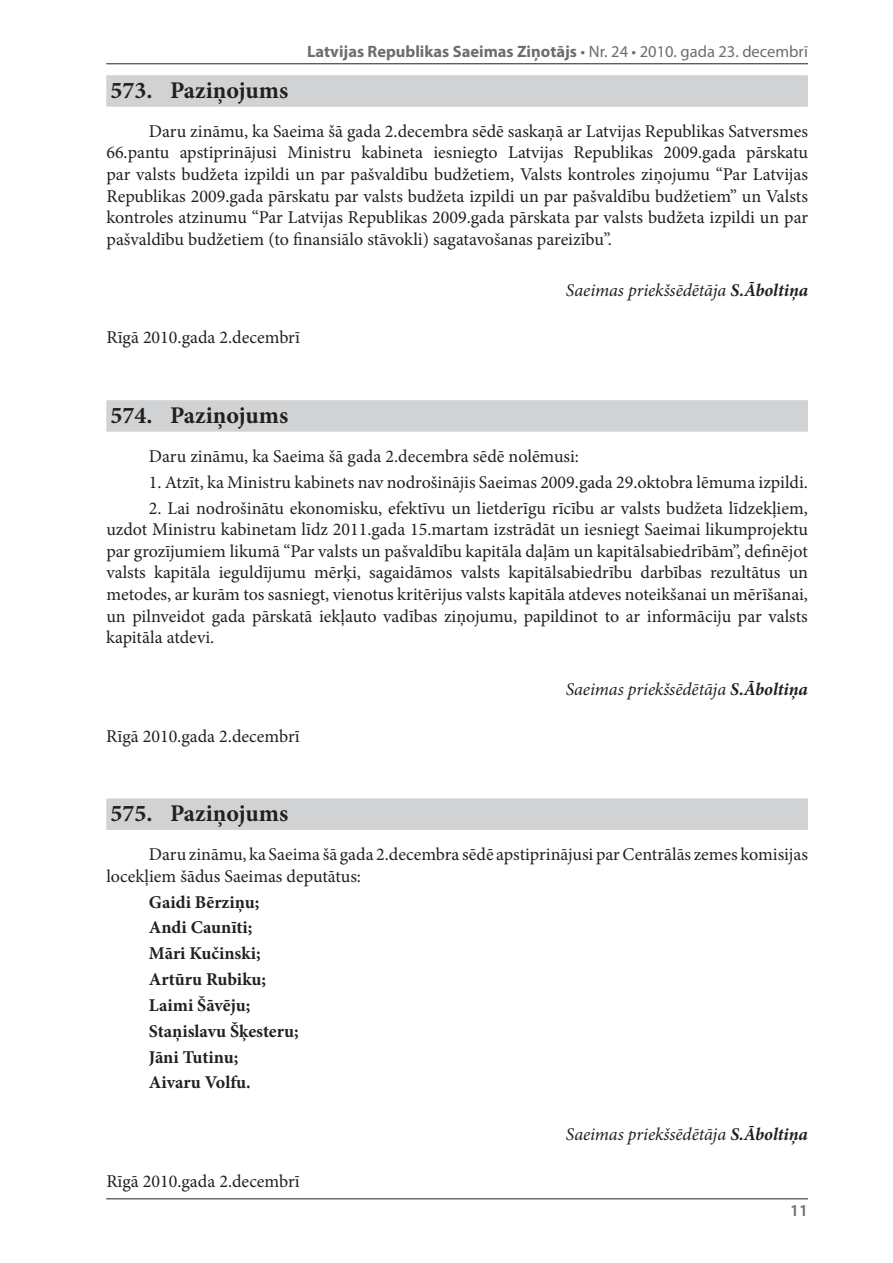
<style>
.page{position:relative;width:893px;height:1263px;background:#fff}
.page>*{position:absolute;margin:0;border:0;box-sizing:border-box;transform-origin:0 0}
.t1{font:700 24px "Minion Pro";color:#231f20}
.t2{font:18px/21.6px "Minion Pro";color:#231f20;text-align:justify}
.t3{font:700 18px/25.8px "Minion Pro";color:#231f20}
.t4{font:italic 18px "Minion Pro";letter-spacing:-.005em;color:#231f20}
.t5{font:700 16.5px "Myriad Pro";color:#6c6d70}
.t6{font:600 16.5px "Myriad Pro";color:#6c6d70}
.s1{font-weight:400}
.s2{font-weight:700}
</style>
<div class="page">
<hr style="left:106px;top:63px;width:702px;height:1px;background:#231f20">
<hr style="left:106px;top:1198px;width:702px;height:1px;background:#231f20">
<div style="left:106px;top:75px;width:702px;height:32px;background:#d1d2d4"></div>
<div style="left:106px;top:400px;width:702px;height:32px;background:#d1d2d4"></div>
<div style="left:106px;top:798px;width:702px;height:32px;background:#d1d2d4"></div>
<p class="t5" style="left:307px;top:41px;width:502px">Latvijas Republikas Saeimas Ziņotājs <span class="s1">• Nr. 24 • 2010. gada 23. decembrī</span></p>
<h1 class="t1" style="left:111px;top:74px;width:179px">573. Paziņojums</h1>
<p class="t2" style="left:106px;top:120px;width:703px;text-indent:42px">Daru zināmu, ka Saeima šā gada 2.decembra sēdē saskaņā ar Latvijas Republikas Satversmes 66.pantu apstiprinājusi Ministru kabineta iesniegto Latvijas Republikas 2009.gada pārskatu par valsts budžeta izpildi un par pašvaldību budžetiem, Valsts kontroles ziņojumu “Par Latvijas Republikas 2009.gada pārskatu par valsts budžeta izpildi un par pašvaldību budžetiem” un Valsts kontroles atzinumu “Par Latvijas Republikas 2009.gada pārskata par valsts budžeta izpildi un par pašvaldību budžetiem (to finansiālo stāvokli) sagatavošanas pareizību”.</p>
<p class="t4" style="left:566px;top:278px;width:244px">Saeimas priekšsēdētāja <span class="s2">S.Āboltiņa</span></p>
<p class="t2" style="left:107px;top:327px;width:195px">Rīgā 2010.gada 2.decembrī</p>
<h1 class="t1" style="left:111px;top:399px;width:179px">574. Paziņojums</h1>
<p class="t2" style="left:149px;top:445px;width:432px">Daru zināmu, ka Saeima šā gada 2.decembra sēdē nolēmusi:</p>
<p class="t2" style="left:149px;top:471px;width:661px">1. Atzīt, ka Ministru kabinets nav nodrošinājis Saeimas 2009.gada 29.oktobra lēmuma izpildi.</p>
<p class="t2" style="left:106px;top:497px;width:703px;text-indent:43px">2. Lai nodrošinātu ekonomisku, efektīvu un lietderīgu rīcību ar valsts budžeta līdzekļiem, uzdot Ministru kabinetam līdz 2011.gada 15.martam izstrādāt un iesniegt Saeimai likumprojektu par grozījumiem likumā “Par valsts un pašvaldību kapitāla daļām un kapitālsabiedrībām”, definējot valsts kapitāla ieguldījumu mērķi, sagaidāmos valsts kapitālsabiedrību darbības rezultātus un metodes, ar kurām tos sasniegt, vienotus kritērijus valsts kapitāla atdeves noteikšanai un mērīšanai, un pilnveidot gada pārskatā iekļauto vadības ziņojumu, papildinot to ar informāciju par valsts kapitāla atdevi.</p>
<p class="t4" style="left:566px;top:676px;width:244px">Saeimas priekšsēdētāja <span class="s2">S.Āboltiņa</span></p>
<p class="t2" style="left:106px;top:725px;width:195px">Rīgā 2010.gada 2.decembrī</p>
<h1 class="t1" style="left:111px;top:797px;width:179px">575. Paziņojums</h1>
<p class="t2" style="left:106px;top:844px;width:703px;text-indent:42px">Daru zināmu, ka Saeima šā gada 2.decembra sēdē apstiprinājusi parCentrālās zemes komisijas locekļiem šādus Saeimas deputātus:</p>
<p class="t3" style="left:149px;top:889px;width:151px">Gaidi Bērziņu;<br>Andi Caunīti;<br>Māri Kučinski;<br>Artūru Rubiku;<br>Laimi Šāvēju;<br>Staņislavu Šķesteru;<br>Jāni Tutinu;<br>Aivaru Volfu.</p>
<p class="t4" style="left:566px;top:1122px;width:244px">Saeimas priekšsēdētāja <span class="s2">S.Āboltiņa</span></p>
<p class="t2" style="left:106px;top:1170px;width:195px">Rīgā 2010.gada 2.decembrī</p>
<p class="t6" style="left:790px;top:1200px;width:19px">11</p>
</div>
